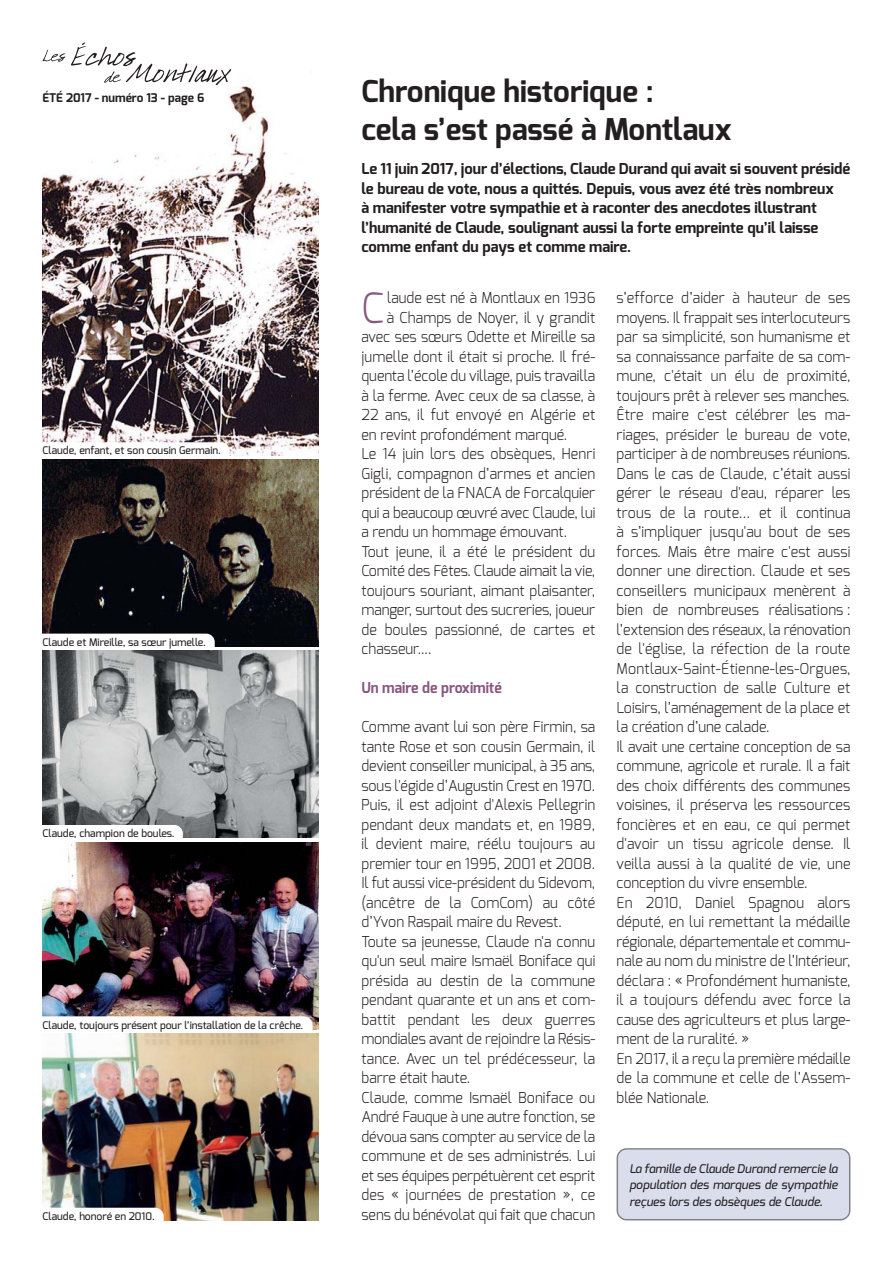
<style>
.page{position:relative;width:893px;height:1263px;background:#fff}
.page>*{position:absolute;margin:0;border:0;box-sizing:border-box;transform-origin:0 0}
.t1{font:300 41.55px "Exo";color:#895880;scale:.95 1}
.t2{font:700 30px/37.5px "Exo";color:#231f20}
.t3{font:300 15px/19.5px "Exo";color:#231f20;scale:.95 1}
.t4{font:700 15px/19.5px "Exo";color:#231f20}
.t5{font:700 15px "Exo";color:#895880;scale:.95 1}
.t6{font:italic 500 12px/16.5px "Exo";color:#231f20;text-align:justify}
.t7{font:700 12px "Exo";color:#231f20}
.t8{font:500 10.5px "Exo";color:#231f20}
</style>
<div class="page">
<img style="left:43px;top:69px;width:276px;height:386px">
<svg style="left:43px;top:42px;width:188px;height:43px"></svg>
<div style="left:21px;top:442px;width:209px;height:30px;background:#fff;border-radius:9px"></div>
<img style="left:43px;top:459px;width:276px;height:187px">
<div style="left:21px;top:634px;width:194px;height:29px;background:#fff;border-radius:9px"></div>
<img style="left:43px;top:651px;width:276px;height:187px">
<div style="left:21px;top:825px;width:162px;height:30px;background:#fff;border-radius:9px"></div>
<img style="left:43px;top:842px;width:276px;height:187px">
<div style="left:21px;top:1016px;width:292px;height:30px;background:#fff;border-radius:9px"></div>
<img style="left:43px;top:1033px;width:276px;height:187px">
<div style="left:21px;top:1208px;width:143px;height:29px;background:#fff;border-radius:9px"></div>
<div style="left:617px;top:1148px;width:233px;height:72px;background:#daddec"></div>
<p class="t7" style="left:43px;top:93px;width:163px">ÉTÉ 2017 - numéro 13 - page 6</p>
<p class="t8" style="left:43px;top:446px;width:180px">Claude, enfant, et son cousin Germain.</p>
<p class="t8" style="left:43px;top:638px;width:165px">Claude et Mireille, sa sœur jumelle.</p>
<p class="t8" style="left:43px;top:829px;width:134px">Claude, champion de boules.</p>
<p class="t8" style="left:43px;top:1020px;width:262px">Claude, toujours présent pour l’installation de la crêche.</p>
<p class="t8" style="left:43px;top:1212px;width:114px">Claude, honoré en 2010.</p>
<h2 class="t2" style="left:361px;top:76px;width:372px">Chronique historique :<br>cela s’est passé à Montlaux</h2>
<p class="t4" style="left:361px;top:161px;width:490px">Le 11 juin 2017, jour d’élections, Claude Durand qui avait si souvent présidé le bureau de vote, nous a quittés. Depuis, vous avez été très nombreux<br>à manifester votre sympathie et à raconter des anecdotes illustrant l’humanité de Claude, soulignant aussi la forte empreinte qu’il laisse comme enfant du pays et comme maire.</p>
<h1 class="t1" style="left:361px;top:290px;width:25px">C</h1>
<p class="t3" style="left:387px;top:290px;width:221px">laude est né à Montlaux en 1936</p>
<p class="t3" style="left:617px;top:290px;width:248px">s’efforce d’aider à hauteur de ses moyens. Il frappait ses interlocuteurs par sa simplicité, son humanisme et sa connaissance parfaite de sa com&shy;mune, c'était un élu de proximité, toujours prêt à relever ses manches.<br>Être maire c'est célébrer les ma&shy;riages, présider le bureau de vote, participer à de nombreuses réunions.<br>Dans le cas de Claude, c’était aussi gérer le réseau d'eau, réparer les trous de la route… et il continua à s’impliquer jusqu'au bout de ses forces. Mais être maire c'est aussi donner une direction. Claude et ses conseillers municipaux menèrent à bien de nombreuses réalisations : l’extension des réseaux, la rénovation de l'église, la réfection de la route Montlaux-Saint-Étienne-les-Orgues, la construction de salle Culture et Loisirs, l’aménagement de la place et la création d’une calade.<br>Il avait une certaine conception de sa commune, agricole et rurale. Il a fait des choix différents des communes voisines, il préserva les ressources foncières et en eau, ce qui permet d'avoir un tissu agricole dense. Il veilla aussi à la qualité de vie, une conception du vivre ensemble.<br>En 2010, Daniel Spagnou alors député, en lui remettant la médaille régionale, départementale et commu&shy;nale au nom du ministre de l’Intérieur, déclara : « Profondément humaniste, il a toujours défendu avec force la cause des agriculteurs et plus large&shy;ment de la ruralité. »<br>En 2017, il a reçu la première médaille de la commune et celle de l’Assem&shy;blée Nationale.</p>
<p class="t3" style="left:387px;top:309px;width:221px">à Champs de Noyer, il y grandit</p>
<p class="t3" style="left:361px;top:329px;width:248px">avec ses sœurs Odette et Mireille sa</p>
<p class="t3" style="left:361px;top:348px;width:248px">jumelle dont il était si proche. Il fré-</p>
<p class="t3" style="left:361px;top:368px;width:248px">quenta l’école du village, puis travailla</p>
<p class="t3" style="left:361px;top:387px;width:248px">à la ferme. Avec ceux de sa classe, à</p>
<p class="t3" style="left:361px;top:407px;width:248px">22 ans, il fut envoyé en Algérie et</p>
<p class="t3" style="left:361px;top:426px;width:218px">en revint profondément marqué.</p>
<p class="t3" style="left:361px;top:446px;width:248px">Le 14 juin lors des obsèques, Henri</p>
<p class="t3" style="left:361px;top:465px;width:248px">Gigli, compagnon d’armes et ancien</p>
<p class="t3" style="left:361px;top:485px;width:248px">président de la FNACA de Forcalquier</p>
<p class="t3" style="left:361px;top:504px;width:248px">qui a beaucoup œuvré avec Claude, lui</p>
<p class="t3" style="left:361px;top:524px;width:218px">a rendu un hommage émouvant.</p>
<p class="t3" style="left:361px;top:543px;width:248px">Tout jeune, il a été le président du</p>
<p class="t3" style="left:361px;top:563px;width:248px">Comité des Fêtes. Claude aimait la vie,</p>
<p class="t3" style="left:361px;top:582px;width:248px">toujours souriant, aimant plaisanter,</p>
<p class="t3" style="left:361px;top:602px;width:248px">manger, surtout des sucreries, joueur</p>
<p class="t3" style="left:361px;top:621px;width:248px">de boules passionné, de cartes et</p>
<p class="t3" style="left:361px;top:641px;width:75px">chasseur....</p>
<p class="t5" style="left:361px;top:682px;width:149px">Un maire de proximité</p>
<p class="t3" style="left:361px;top:719px;width:248px">Comme avant lui son père Firmin, sa tante Rose et son cousin Germain, il devient conseiller municipal, à 35 ans, sous l'égide d’Augustin Crest en 1970.<br>Puis, il est adjoint d'Alexis Pellegrin pendant deux mandats et, en 1989, il devient maire, réélu toujours au premier tour en 1995, 2001 et 2008.<br>Il fut aussi vice-président du Sidevom, (ancêtre de la ComCom) au côté d’Yvon Raspail maire du Revest.<br>Toute sa jeunesse, Claude n'a connu qu'un seul maire Ismaël Boniface qui présida au destin de la commune pendant quarante et un ans et com&shy;battit pendant les deux guerres mondiales avant de rejoindre la Résis&shy;tance. Avec un tel prédécesseur, la barre était haute.<br>Claude, comme Ismaël Boniface ou André Fauque à une autre fonction, se dévoua sans compter au service de la commune et de ses administrés. Lui et ses équipes perpétuèrent cet esprit des « journées de prestation », ce sens du bénévolat qui fait que chacun</p>
<p class="t6" style="left:629px;top:1161px;width:210px">La famille de Claude Durand remercie la population des marques de sympathie reçues lors des obsèques de Claude.</p>
</div>
